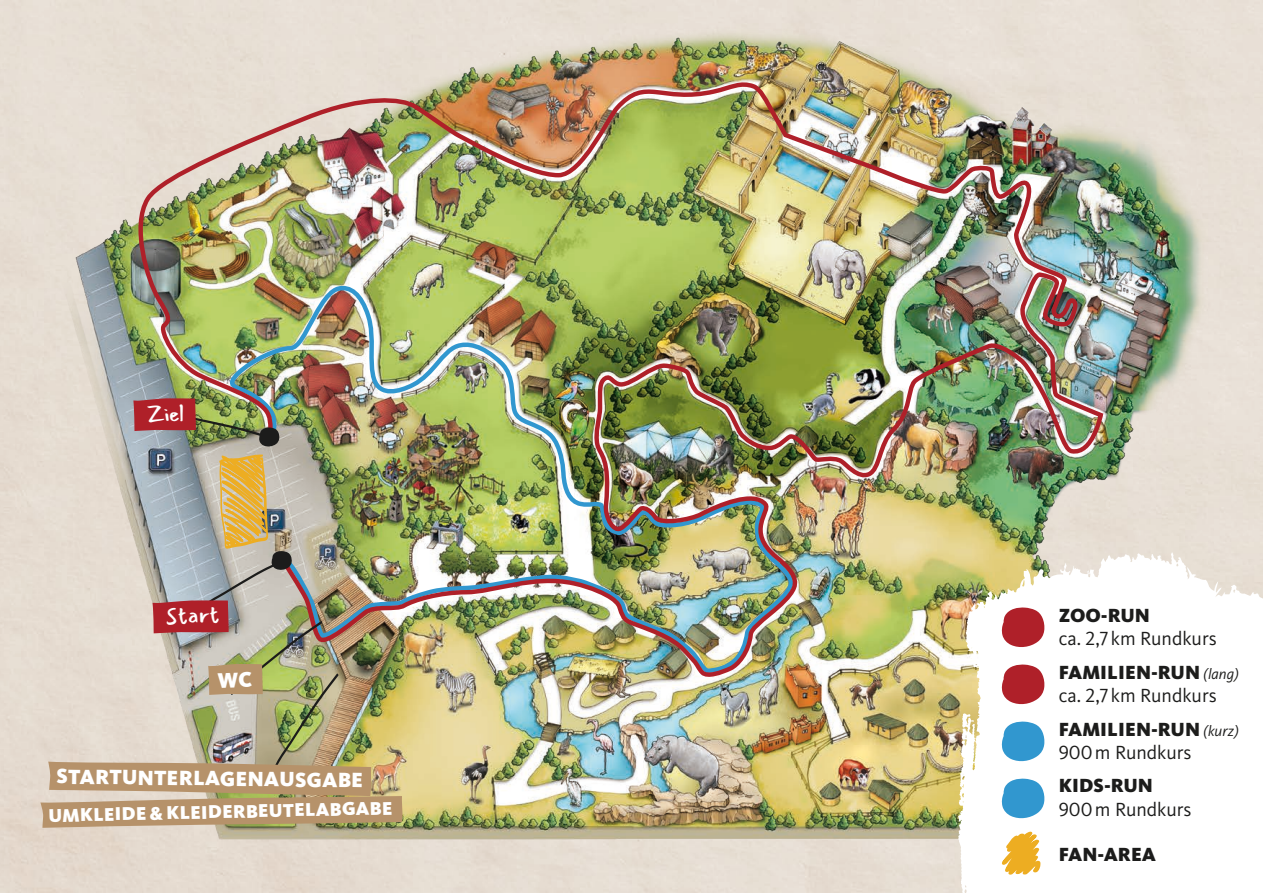
<style>
.page{position:relative;width:1263px;height:893px;background:#fff}
.page>*{position:absolute;margin:0;border:0;box-sizing:border-box;transform-origin:0 0}
.t1{font:22.05px "Mansalva";color:#fff}
.t2{font:900 21.45px "Kievit OT";color:#fff}
.t3{font:19.65px/23.7px "Kievit OT";color:#1c1c1b}
.t4{font:900 19.65px/23.7px "Kievit OT";color:#1c1c1b}
.t5{font:900 19.2px "Kievit OT";color:#fff}
.s1{font-weight:900}
.s2{font-style:italic;font-size:15.3px}
.s3{font-weight:400;font-style:italic;font-size:15.3px}
.s4{font-weight:400}
</style>
<div class="page">
<img style="left:61px;top:8px;width:1170px;height:870px">
<svg style="left:958px;top:552px;width:305px;height:341px"></svg>
<svg style="left:1001px;top:778px;width:44px;height:42px"></svg>
<svg style="left:1001px;top:831px;width:40px;height:44px"></svg>
<svg style="left:1001px;top:684px;width:44px;height:22px"></svg>
<svg style="left:1001px;top:721px;width:44px;height:42px"></svg>
<img style="left:125px;top:75px;width:980px;height:609px">
<img style="left:133px;top:398px;width:146px;height:49px">
<img style="left:40px;top:454px;width:363px;height:374px">
<p class="t1" style="left:146px;top:397px;width:39px;rotate:-2deg">Ziel</p>
<p class="t1" style="left:165px;top:600px;width:55px;rotate:-2deg">Start</p>
<p class="t2" style="left:57px;top:763px;width:308px;rotate:1deg">STARTUNTERLAGENAUSGABE</p>
<p class="t5" style="left:48px;top:803px;width:346px;rotate:-1deg">UMKLEIDE &amp; KLEIDERBEUTELABGABE</p>
<p class="t4" style="left:1059px;top:603px;width:93px">ZOO-RUN</p>
<p class="t3" style="left:1059px;top:627px;width:160px">ca. 2,7 km Rundkurs</p>
<p class="t3" style="left:1059px;top:660px;width:181px"><span class="s1">FAMILIEN-RUN</span> <span class="s2">(lang) </span>ca. 2,7 km Rundkurs</p>
<p class="t4" style="left:1059px;top:717px;width:181px">FAMILIEN-RUN <span class="s3">(kurz)<br></span><span class="s4">900m Rundkurs</span></p>
<p class="t4" style="left:1059px;top:774px;width:96px">KIDS-RUN</p>
<p class="t3" style="left:1059px;top:797px;width:134px">900m Rundkurs</p>
<p class="t4" style="left:1059px;top:842px;width:99px">FAN-AREA</p>
</div>
